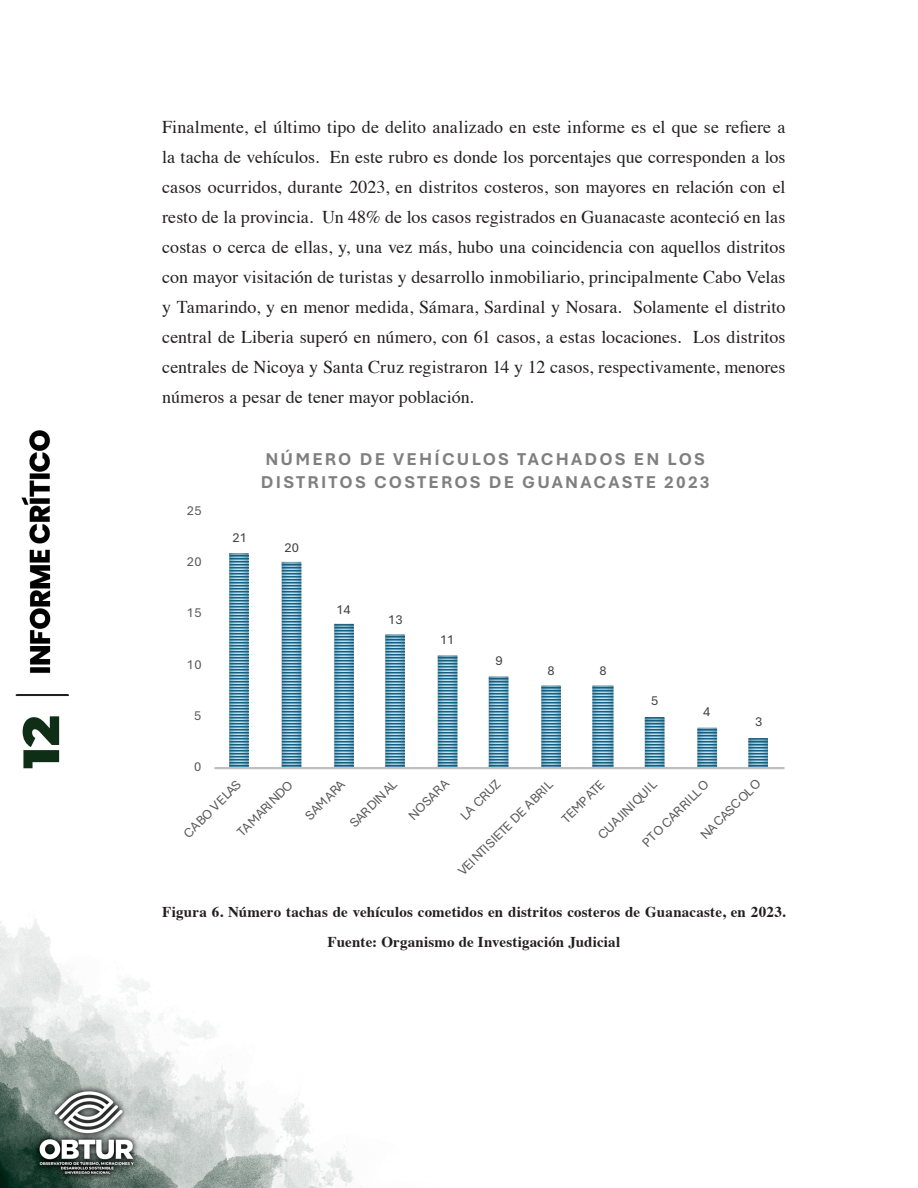
<style>
.page{position:relative;width:918px;height:1188px;background:#fff}
.page>*{position:absolute;margin:0;border:0;box-sizing:border-box;transform-origin:0 0}
.t1{font:900 51px "Montserrat";color:#0e2e15}
.t2{font:18px/30px "Times";color:#231f20;text-align:justify}
.t3{font:700 18px/22.5px "Aptos";letter-spacing:.125em;color:#7f7f7f}
.Estilo_de_párrafo_1{font:700 15px/30px "Times";letter-spacing:.01em;color:#231f20;text-align:center}
.t4{font:13.5px "Aptos";letter-spacing:.02em;color:#595959}
.t5{font:13.5px "Aptos";color:#404040}
</style>
<div class="page">
<img style="left:0;top:430px;width:785px;height:758px">
<div style="left:16px;top:694px;width:53px;height:2px;border:2px solid #231f20"></div>
<img style="left:229px;top:554px;width:539px;height:213px">
<hr style="left:214px;top:767px;width:570px;height:2px;background:#bfbfbf">
<h1 class="t1" style="left:3px;top:769px;width:55px;rotate:-90deg">12</h1>
<p class="t2" style="left:162px;top:111px;width:625px">Finalmente, el último tipo de delito analizado en este informe es el que se refiere a la tacha de vehículos. En este rubro es donde los porcentajes que corresponden a los casos ocurridos, durante 2023, en distritos costeros, son mayores en relación con el resto de la provincia. Un 48% de los casos registrados en Guanacaste aconteció en las costas o cerca de ellas, y, una vez más, hubo una coincidencia con aquellos distritos con mayor visitación de turistas y desarrollo inmobiliario, principalmente Cabo Velas y Tamarindo, y en menor medida, Sámara, Sardinal y Nosara. Solamente el distrito central de Liberia superó en número, con 61 casos, a estas locaciones. Los distritos centrales de Nicoya y Santa Cruz registraron 14 y 12 casos, respectivamente, menores números a pesar de tener mayor población.</p>
<p class="t4" style="left:187px;top:501px;width:16px">25</p>
<p class="t4" style="left:187px;top:552px;width:16px">20</p>
<p class="t4" style="left:187px;top:603px;width:16px">15</p>
<p class="t4" style="left:187px;top:655px;width:16px">10</p>
<p class="t4" style="left:194px;top:707px;width:9px">5</p>
<p class="t4" style="left:194px;top:758px;width:9px">0</p>
<p class="t3" style="left:261px;top:447px;width:450px">NÚMERO DE VEHÍCULOS TACHADOS EN LOS<br>DISTRITOS COSTEROS DE GUANACASTE 2023</p>
<p class="t5" style="left:233px;top:528px;width:16px">21</p>
<p class="t5" style="left:284px;top:538px;width:16px">20</p>
<p class="t5" style="left:336px;top:600px;width:16px">14</p>
<p class="t5" style="left:388px;top:611px;width:16px">13</p>
<p class="t5" style="left:440px;top:630px;width:16px">11</p>
<p class="t5" style="left:496px;top:651px;width:9px">9</p>
<p class="t5" style="left:547px;top:662px;width:9px">8</p>
<p class="t5" style="left:599px;top:662px;width:9px">8</p>
<p class="t5" style="left:651px;top:692px;width:9px">5</p>
<p class="t5" style="left:703px;top:702px;width:9px">4</p>
<p class="t5" style="left:755px;top:713px;width:9px">3</p>
<p class="t4" style="left:233px;top:827px;width:74px;rotate:-45deg">TAMARINDO</p>
<p class="t4" style="left:301px;top:811px;width:51px;rotate:-45deg">SAMARA</p>
<p class="t4" style="left:345px;top:818px;width:62px;rotate:-45deg">SARDINAL</p>
<p class="t4" style="left:404px;top:811px;width:53px;rotate:-45deg">NOSARA</p>
<p class="t4" style="left:456px;top:811px;width:52px;rotate:-45deg">LA CRUZ</p>
<p class="t4" style="left:696px;top:830px;width:80px;rotate:-45deg">NACASCOLO</p>
<p class="t4" style="left:454px;top:866px;width:130px;rotate:-45deg">VEINTISIETE DE ABRIL</p>
<p class="t4" style="left:558px;top:814px;width:55px;rotate:-45deg">TEMPATE</p>
<p class="t4" style="left:594px;top:830px;width:79px;rotate:-45deg">CUAJINIQUIL</p>
<p class="t4" style="left:179px;top:829px;width:77px;rotate:-45deg">CABO VELAS</p>
<p class="t4" style="left:638px;top:838px;width:89px;rotate:-45deg">PTO CARRILLO</p>
<p class="Estilo_de_párrafo_1" style="left:162px;top:896px;width:625px">Figura 6. Número tachas de vehículos cometidos en distritos costeros de Guanacaste, en 2023.<br>Fuente: Organismo de Investigación Judicial</p>
</div>
